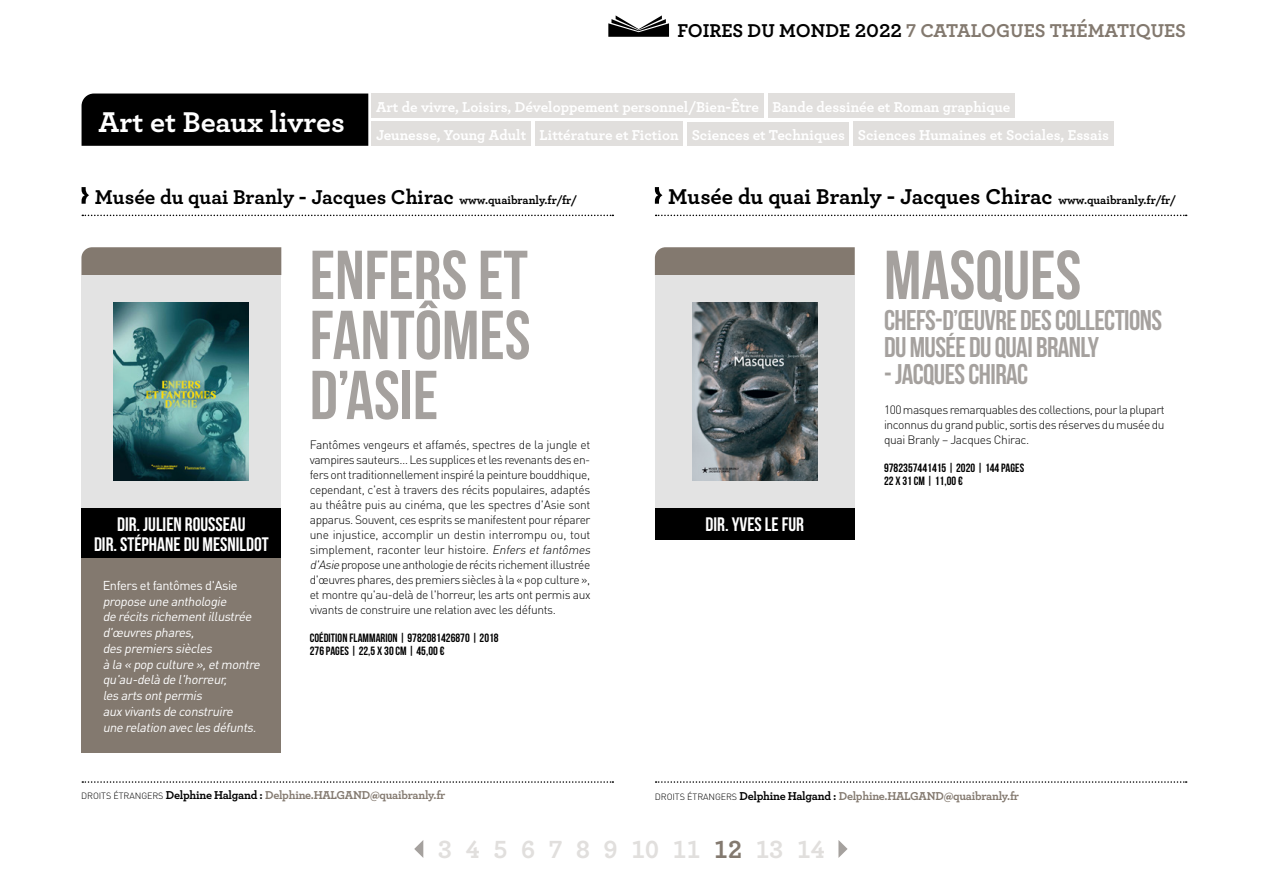
<style>
.page{position:relative;width:1263px;height:893px;background:#fff}
.page>*{position:absolute;margin:0;border:0;box-sizing:border-box;transform-origin:0 0}
.TITRE_LANGUE_2_ligne{font:69px/60px "Bebas Neue";color:#a5a19e;text-align:justify}
.t1{font:700 30px "Archer";color:#fff}
.SOUS_TITRE{font:28.5px/27px "Bebas Neue";letter-spacing:-.02em;color:#a5a19e}
.PAGINATION{font:700 26.1px "Archer";color:#e1dfdd}
.Nom_collection{font:700 22.5px "Archer";color:#000}
.Nom_collection-2{font:700 21px "Archer";color:#000}
.PRENOM_NOM_AUTEUR_S{font:19.5px "Bebas Neue";color:#fff}
.t2{font:700 19.5px "Archer";color:#83796f}
.Thématiques_lien_ver{font:700 15px "Archer";color:#fff}
.Phrase_d_accroche{font:italic 12.75px/15.8px "DIN Pro";color:#fff}
.Texte{font:300 12px/15px "DIN Pro";letter-spacing:-.03em;color:#000;text-align:justify}
.nom_contact_mail{font:700 12px "Archer";letter-spacing:-.02em;color:#83796f}
.LIGNE_MARQUE_EAN_ANN{font:12px/12.8px "Bebas Neue";letter-spacing:.005em;color:#000}
.s1{color:#000}
.s2{font-size:12px}
.s3{font-style:italic}
.s4{font-style:normal}
.s5{font-family:"DIN Pro";font-weight:300;font-size:9px;color:#000}
.s6{color:#83796f}
</style>
<div class="page">
<svg style="left:82px;top:215px;width:531px;height:1px"></svg>
<svg style="left:656px;top:215px;width:531px;height:1px"></svg>
<svg style="left:608px;top:15px;width:61px;height:22px"></svg>
<svg style="left:82px;top:781px;width:531px;height:2px"></svg>
<svg style="left:656px;top:781px;width:531px;height:2px"></svg>
<svg style="left:82px;top:187px;width:7px;height:17px"></svg>
<svg style="left:414px;top:840px;width:9px;height:18px"></svg>
<svg style="left:838px;top:840px;width:9px;height:18px"></svg>
<svg style="left:655px;top:187px;width:8px;height:17px"></svg>
<div style="left:655px;top:247px;width:200px;height:28px;background:#83796f"></div>
<div style="left:655px;top:275px;width:200px;height:233px;background:#e3e3e3"></div>
<img style="left:692px;top:302px;width:125px;height:179px">
<div style="left:655px;top:508px;width:200px;height:32px;background:#000"></div>
<div style="left:81px;top:247px;width:200px;height:28px;background:#83796f"></div>
<div style="left:81px;top:275px;width:200px;height:233px;background:#e3e3e3"></div>
<img style="left:114px;top:302px;width:135px;height:179px">
<div style="left:81px;top:508px;width:200px;height:51px;background:#000"></div>
<div style="left:81px;top:559px;width:200px;height:194px;background:#83796f"></div>
<div style="left:82px;top:94px;width:286px;height:52px;background:#000"></div>
<div style="left:372px;top:94px;width:392px;height:24px;background:#e1dfdd"></div>
<div style="left:768px;top:94px;width:247px;height:24px;background:#e1dfdd"></div>
<div style="left:372px;top:122px;width:159px;height:24px;background:#e1dfdd"></div>
<div style="left:535px;top:122px;width:148px;height:24px;background:#e1dfdd"></div>
<div style="left:687px;top:122px;width:162px;height:24px;background:#e1dfdd"></div>
<div style="left:853px;top:122px;width:260px;height:24px;background:#e1dfdd"></div>
<p class="t1" style="left:98px;top:98px;width:248px">Art et Beaux livres</p>
<p class="t2" style="left:678px;top:15px;width:510px"><span class="s1">FOIRES DU MONDE 2022</span> 7 CATALOGUES THÉMATIQUES</p>
<p class="Thématiques_lien_ver" style="left:376px;top:95px;width:385px">Art de vivre, Loisirs, Développement personnel/Bien-Être</p>
<p class="Thématiques_lien_ver" style="left:772px;top:95px;width:239px">Bande dessinée et Roman graphique</p>
<p class="Thématiques_lien_ver" style="left:376px;top:123px;width:152px">Jeunesse, Young Adult</p>
<p class="Thématiques_lien_ver" style="left:540px;top:123px;width:141px">Littérature et Fiction</p>
<p class="Thématiques_lien_ver" style="left:692px;top:123px;width:155px">Sciences et Techniques</p>
<p class="Thématiques_lien_ver" style="left:858px;top:123px;width:253px">Sciences Humaines et Sociales, Essais</p>
<p class="Nom_collection-2" style="left:95px;top:180px;width:484px">Musée du quai Branly - Jacques Chirac <span class="s2">www.quaibranly.fr/fr/</span></p>
<p class="Nom_collection" style="left:668px;top:178px;width:509px">Musée du quai Branly - Jacques Chirac <span class="s2">www.quaibranly.fr/fr/</span></p>
<p class="TITRE_LANGUE_2_ligne" style="left:310px;top:244px;width:222px">ENFERS ET FANTÔMES D’ASIE</p>
<p class="Texte" style="left:310px;top:437px;width:285px;text-align:left">Fantômes vengeurs et affamés, spectres de la jungle et vampires sauteurs… Les supplices et les revenants des en&shy;fers ont traditionnellement inspiré la peinture bouddhique, cependant, c'est à travers des récits populaires, adaptés au théâtre puis au cinéma, que les spectres d'Asie sont apparus. Souvent, ces esprits se manifestent pour réparer une injustice, accomplir un destin interrompu ou, tout simplement, raconter leur histoire. <span class="s3">Enfers etfantômes d'Asie</span> propose une anthologie de récits richement illustrée d'œuvres phares, des premiers siècles à la « pop culture », et montre qu'au-delà de l'horreur, les arts ont permis aux vivants de construire une relation avec les défunts.</p>
<p class="LIGNE_MARQUE_EAN_ANN" style="left:310px;top:631px;width:190px">COÉDITION FLAMMARION | 9782081426870 | 2018<br>276 PAGES | 22,5 X 30 CM | 45,00 €</p>
<p class="PRENOM_NOM_AUTEUR_S" style="left:117px;top:514px;width:130px">DIR. JULIEN ROUSSEAU</p>
<p class="PRENOM_NOM_AUTEUR_S" style="left:706px;top:514px;width:100px">DIR. YVES LE FUR</p>
<p class="PRENOM_NOM_AUTEUR_S" style="left:94px;top:533px;width:176px">DIR. STÉPHANE DU MESNILDOT</p>
<p class="Phrase_d_accroche" style="left:103px;top:577px;width:162px"><span class="s4">Enfers et fantômes d'Asie </span>propose une anthologie<br>de récitsrichementillustrée d'œuvresphares, despremierssiècles<br>à la « pop culture »,etmontre qu'au-delà de l'horreur, lesartsontpermis auxvivantsde construire<br>une relation aveclesdéfunts.</p>
<p class="TITRE_LANGUE_2_ligne" style="left:884px;top:244px;width:199px">MASQUES</p>
<p class="SOUS_TITRE" style="left:884px;top:307px;width:280px">CHEFS-D’ŒUVRE DES COLLECTIONS<br>DU MUSÉE DU QUAI BRANLY</p>
<p class="SOUS_TITRE" style="left:884px;top:361px;width:146px">- JACQUES CHIRAC</p>
<p class="Texte" style="left:884px;top:402px;width:282px">100 masques remarquables des collections, pour la plupart inconnus du grand public, sortis des réserves du musée du quai Branly – Jacques Chirac.</p>
<p class="LIGNE_MARQUE_EAN_ANN" style="left:884px;top:461px;width:142px">9782357441415 | 2020 | 144 PAGES<br>22 X 31 CM | 11,00 €</p>
<p class="nom_contact_mail" style="left:81px;top:786px;width:366px"><span class="s5">DROITS ÉTRANGERS</span> <span class="s1">Delphine Halgand :</span> Delphine.HALGAND@quaibranly.fr</p>
<p class="nom_contact_mail" style="left:655px;top:787px;width:366px"><span class="s5">DROITS ÉTRANGERS</span> <span class="s1">Delphine Halgand :</span> Delphine.HALGAND@quaibranly.fr</p>
<p class="PAGINATION" style="left:438px;top:829px;width:388px">3 4 5 6 7 8 9 10 11 <span class="s6">12</span> 13 14</p>
</div>
